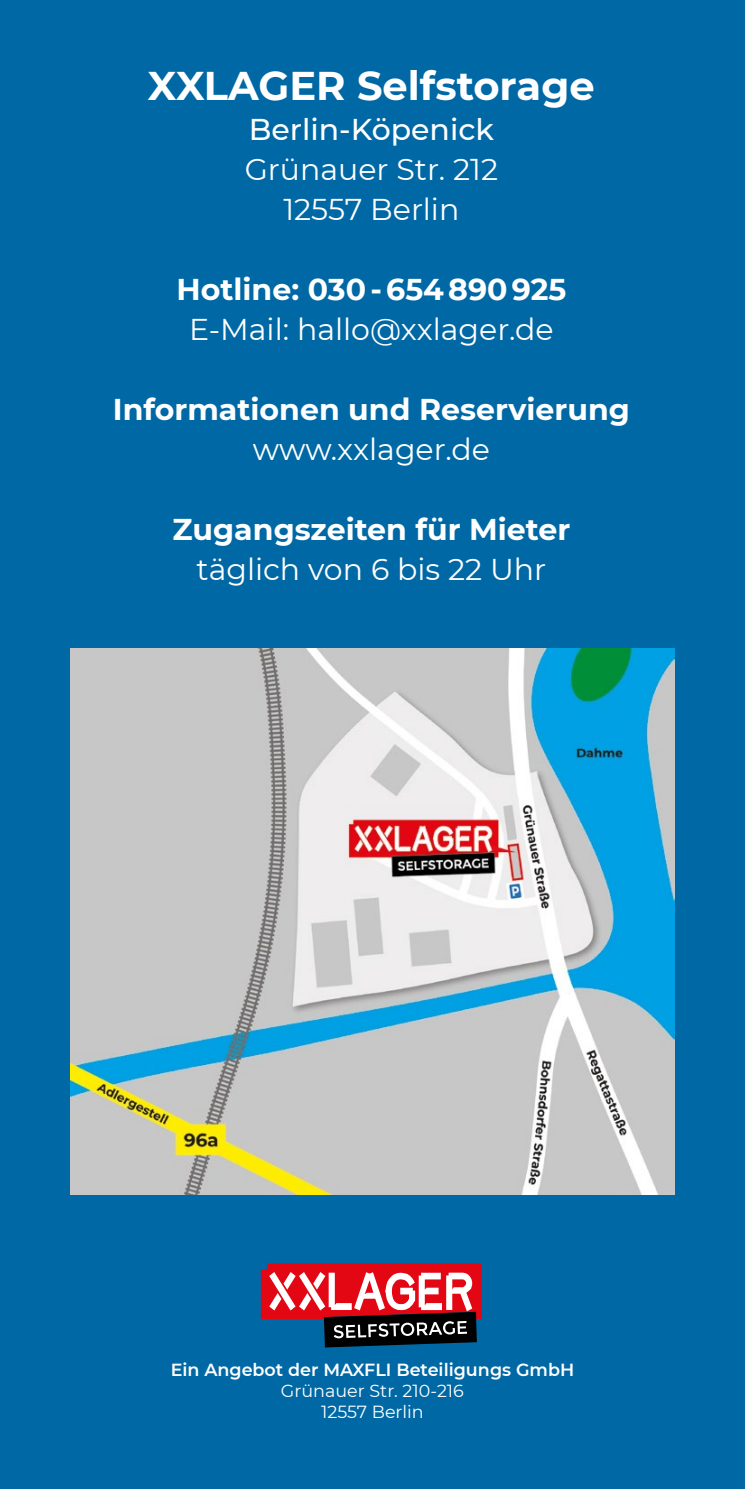
<style>
.page{position:relative;width:745px;height:1489px;background:#fff}
.page>*{position:absolute;margin:0;border:0;box-sizing:border-box;transform-origin:0 0}
.t1{font:700 40px "Montserrat";color:#fff}
.t2{font:30px/40px "Montserrat";color:#fff;text-align:center}
.t3{font:700 30px "Montserrat";color:#fff}
.t4{font:500 30px "Montserrat";color:#fff}
.t5{font:600 17.5px "Montserrat";color:#fff}
.t6{font:17.5px/21px "Montserrat";color:#fff;text-align:center}
</style>
<div class="page">
<div style="left:0;top:0;width:744px;height:1488px;background:#0069a5"></div>
<svg style="left:261px;top:1263px;width:220px;height:84px"></svg>
<img style="left:71px;top:648px;width:602px;height:545px">
<h1 class="t1" style="left:148px;top:57px;width:448px">XXLAGER Selfstorage</h1>
<p class="t4" style="left:249px;top:108px;width:246px">Berlin-Köpenick</p>
<p class="t2" style="left:244px;top:148px;width:255px">Grünauer Str. 212<br>12557 Berlin</p>
<p class="t3" style="left:176px;top:267px;width:391px">Hotline: 030 - 654 890 925</p>
<p class="t2" style="left:189px;top:308px;width:365px">E-Mail: hallo@xxlager.de</p>
<p class="t3" style="left:113px;top:387px;width:518px">Informationen und Reservierung</p>
<p class="t2" style="left:253px;top:428px;width:238px">www.xxlager.de</p>
<p class="t3" style="left:172px;top:507px;width:399px">Zugangszeiten für Mieter</p>
<p class="t2" style="left:196px;top:548px;width:351px">täglich von 6 bis 22 Uhr</p>
<p class="t5" style="left:170px;top:1357px;width:405px">Ein Angebot der MAXFLI Beteiligungs GmbH</p>
<p class="t6" style="left:281px;top:1379px;width:184px">Grünauer Str. 210-216<br>12557 Berlin</p>
</div>
